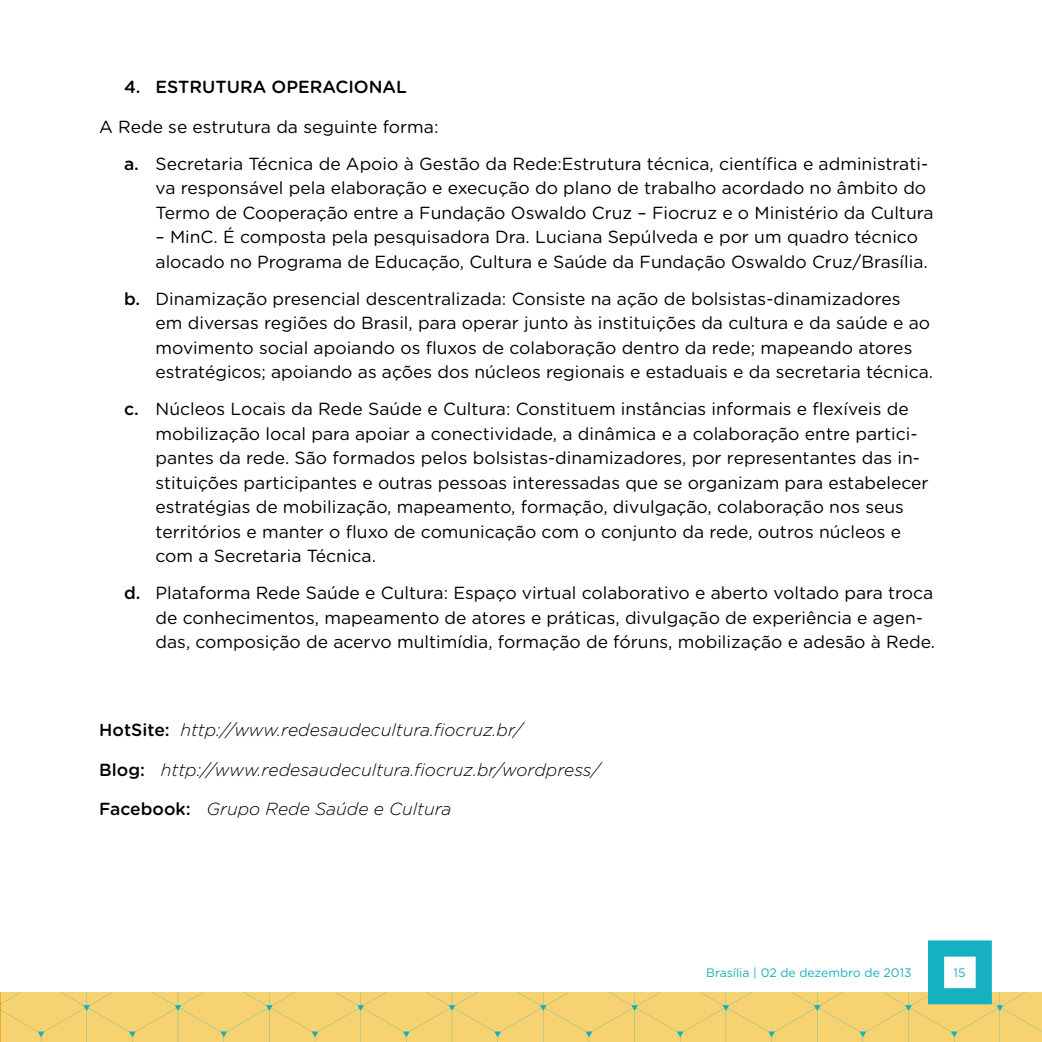
<style>
.page{position:relative;width:1042px;height:1042px;background:#fff}
.page>*{position:absolute;margin:0;border:0;box-sizing:border-box;transform-origin:0 0}
.t1{font:17.5px/24.5px "Gotham Rounded";color:#000}
.t2{font:italic 300 17.5px "Gotham Rounded";color:#000}
.t3{font:500 17.5px "Gotham Rounded";color:#000}
.t4{font:12.25px "Gotham Rounded";color:#16b1c0}
.s1{font-weight:500}
.s2{font-weight:500;font-style:normal}
</style>
<div class="page">
<svg style="left:0;top:940px;width:1042px;height:102px"></svg>
<p class="t3" style="left:124px;top:75px;width:284px">4. ESTRUTURA OPERACIONAL</p>
<p class="t1" style="left:124px;top:107px;width:805px;line-height:36.9px;text-indent:-25px">A Rede se estrutura da seguinte forma:<br><span class="s1">a.</span> Secretaria Técnica de Apoio à Gestão da Rede:Estrutura técnica, científica e administrati-</p>
<p class="t1" style="left:156px;top:175px;width:779px">va responsável pela elaboração e execução do plano de trabalho acordado no âmbito do<br>Termo de Cooperação entre a Fundação Oswaldo Cruz – Fiocruz e o Ministério da Cultura</p>
<p class="t1" style="left:156px;top:224px;width:774px">– MinC. É composta pela pesquisadora Dra. Luciana Sepúlveda e por um quadro técnico alocado no Programa de Educação, Cultura e Saúde da Fundação Oswaldo Cruz/Brasília.</p>
<p class="t1" style="left:156px;top:285px;width:779px;text-indent:-32px"><span class="s1">b.</span> Dinamização presencial descentralizada: Consiste na ação de bolsistas-dinamizadores<br>em diversas regiões do Brasil, para operar junto às instituições da cultura e da saúde e ao movimento social apoiando os fluxos de colaboração dentro da rede; mapeando atores estratégicos; apoiando as ações dos núcleos regionais e estaduais e da secretaria técnica.</p>
<p class="t1" style="left:156px;top:396px;width:774px;text-indent:-32px"><span class="s1">c.</span> Núcleos Locais da Rede Saúde e Cultura: Constituem instâncias informais e flexíveis de mobilização local para apoiar a conectividade, a dinâmica e a colaboração entre partici&shy;pantes da rede. São formados pelos bolsistas-dinamizadores, por representantes das in&shy;stituições participantes e outras pessoas interessadas que se organizam para estabelecer estratégias de mobilização, mapeamento, formação, divulgação, colaboração nos seus territórios e manter o fluxo de comunicação com o conjunto da rede, outros núcleos e com a Secretaria Técnica.</p>
<p class="t1" style="left:156px;top:580px;width:781px;text-indent:-32px"><span class="s1">d.</span> Plataforma Rede Saúde e Cultura: Espaço virtual colaborativo e aberto voltado para troca de conhecimentos, mapeamento de atores e práticas, divulgação de experiência e agen&shy;das, composição de acervo multimídia, formação de fóruns, mobilização e adesão à Rede.</p>
<p class="t2" style="left:99px;top:718px;width:425px"><span class="s2">HotSite:</span> http://www.redesaudecultura.fiocruz.br/</p>
<p class="t2" style="left:99px;top:758px;width:502px"><span class="s2">Blog:</span> http://www.redesaudecultura.fiocruz.br/wordpress/</p>
<p class="t2" style="left:99px;top:797px;width:354px"><span class="s2">Facebook:</span> Grupo Rede Saúde e Cultura</p>
<p class="t4" style="left:706px;top:964px;width:207px">Brasília | 02 de dezembro de 2013</p>
<p class="t4" style="left:953px;top:964px;width:13px">15</p>
</div>
